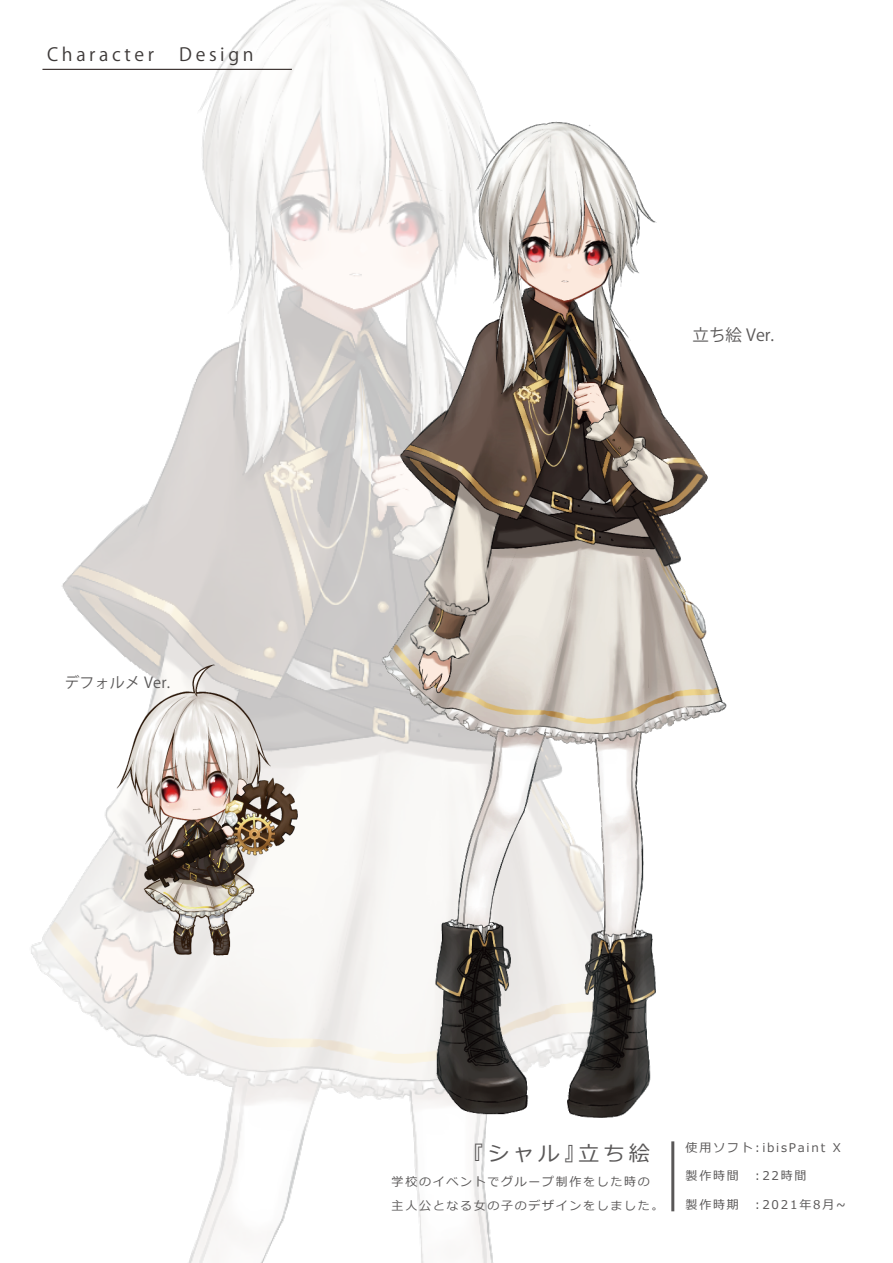
<style>
.page{position:relative;width:893px;height:1263px;background:#fff}
.page>*{position:absolute;margin:0;border:0;box-sizing:border-box;transform-origin:0 0}
.t1{font:21px "Meiryo";letter-spacing:.2em;color:#595757}
.t2{font:18px "Koz Go Pr 6 N";letter-spacing:.2em;color:#3e3a39}
.t3{font:16.5px "Koz Go Pr 6 N";color:#595757}
.t4{font:15px "Koz Go Pr 6 N";letter-spacing:.015em;color:#595757}
.t5{font:12px/23.7px "Meiryo";letter-spacing:.14em;color:#595757}
</style>
<div class="page">
<img style="left:42px;top:0;width:633px;height:1263px">
<img style="left:31px;top:640px;width:129px;height:341px">
<hr style="left:671px;top:1141px;width:3px;height:70px;background:#595757">
<hr style="left:43px;top:69px;width:249px;height:1px;background:#221815">
<img style="left:160px;top:43px;width:567px;height:1119px">
<h2 class="t2" style="left:47px;top:44px;width:208px">Character　Design</h2>
<p class="t4" style="left:64px;top:674px;width:107px">デフォルメ Ver.</p>
<h3 class="t3" style="left:693px;top:326px;width:83px">立ち絵 Ver.</h3>
<h1 class="t1" style="left:463px;top:1138px;width:188px">『シャル』立ち絵</h1>
<p class="t5" style="left:392px;top:1171px;width:273px">学校のイベントでグループ制作をした時の主人公となる女の子のデザインをしました。</p>
<p class="t5" style="left:685px;top:1136px;width:157px">使用ソフト︓ibisPaint X</p>
<p class="t5" style="left:685px;top:1164px;width:123px">製作時間　︓22時間</p>
<p class="t5" style="left:685px;top:1193px;width:162px">製作時期　︓2021年8月~</p>
</div>
